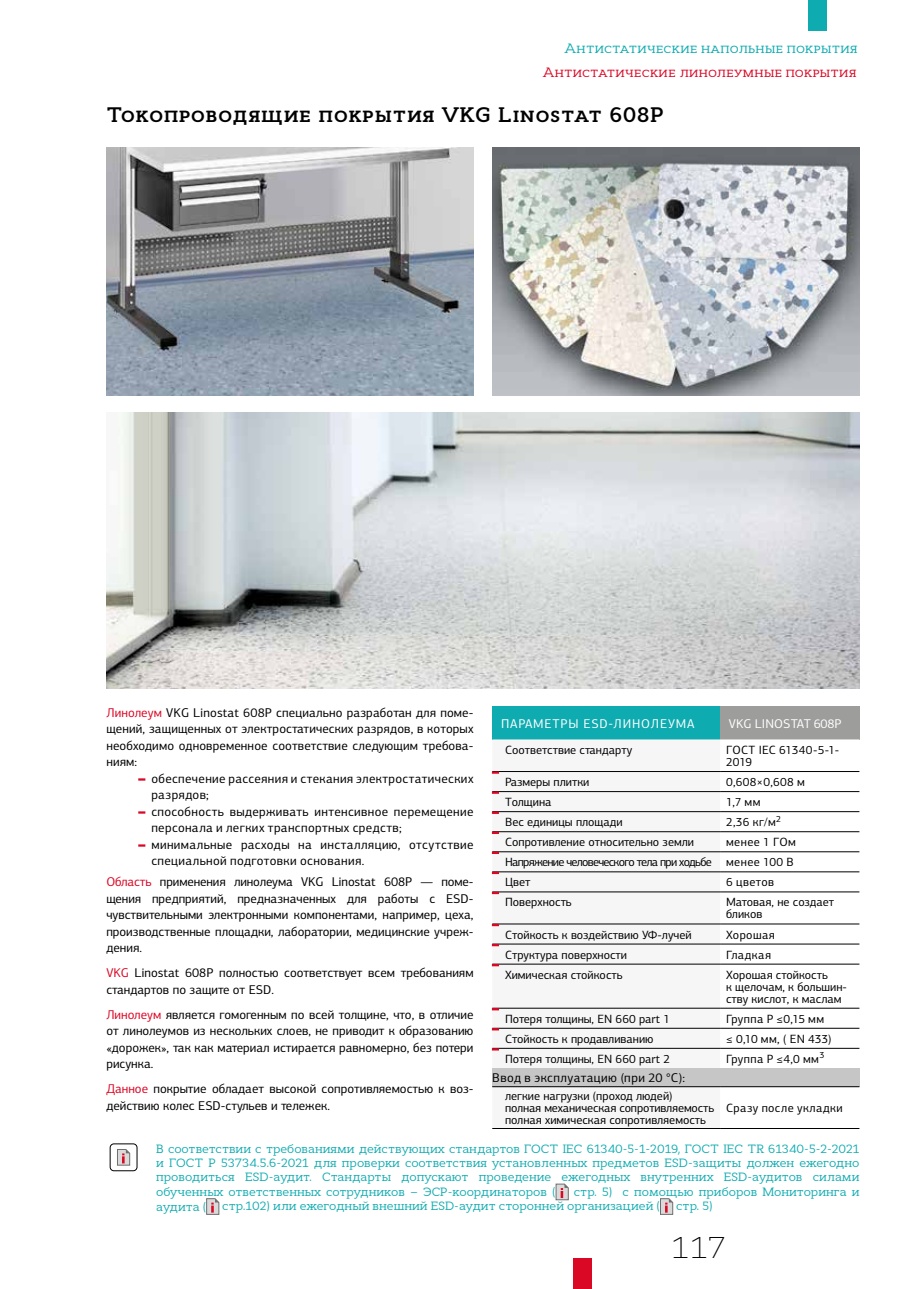
<style>
.page{position:relative;width:919px;height:1289px;background:#fff}
.page>*{position:absolute;margin:0;border:0;box-sizing:border-box;transform-origin:0 0}
.t1{font:200 30px "Cyntho Slab Pro";color:#000}
.t2{font:600 21px "Cyntho Slab Pro";letter-spacing:.05em;color:#000}
.t3{font:13.5px "Cyntho Slab Pro";letter-spacing:.03em;color:#da0725}
.t4{font:13.5px "Cyntho Slab Pro";letter-spacing:.03em;color:#0eabb0}
.t5{font:12.75px/16.5px "PF Centro Sans Pro";letter-spacing:.01em;color:#000}
.t6{font:12.75px/16.5px "PF Centro Sans Pro";letter-spacing:.03em;color:#000}
.t7{font:12.75px "PF Centro Sans Pro";letter-spacing:.065em;color:#fff}
.t8{font:12.75px "PF Centro Sans Pro";letter-spacing:.01em;color:#fff}
.t9{font:12px/12px "PF Centro Sans Pro";color:#000}
.t10{font:12px/14.4px "Cyntho Slab Pro";color:#0eabb0;text-align:justify}
.t11{font:12px/20.1px "PF Centro Sans Pro";letter-spacing:-.06em;color:#000}
.t12{font:12px "PF Centro Sans Pro";letter-spacing:.035em;color:#000}
.t13{font:12px "PF Centro Sans Pro";letter-spacing:.03em;color:#000}
.s1{color:#da0725}
</style>
<div class="page">
<div style="left:808px;top:0;width:18px;height:31px;background:#0eabb0"></div>
<div style="left:573px;top:1258px;width:18px;height:30px;background:#da0725"></div>
<div style="left:492px;top:706px;width:228px;height:33px;background:#0eabb0"></div>
<div style="left:720px;top:706px;width:139px;height:33px;background:#9d9d9c"></div>
<div style="left:492px;top:739px;width:228px;height:349px;background:#f6f6f6"></div>
<svg style="left:720px;top:739px;width:139px;height:349px"></svg>
<div style="left:492px;top:1068px;width:367px;height:18px;background:#c6c6c6"></div>
<hr style="left:492px;top:791px;width:228px;height:1px;background:#000">
<hr style="left:720px;top:791px;width:139px;height:1px;background:#000">
<hr style="left:492px;top:811px;width:228px;height:1px;background:#000">
<hr style="left:720px;top:811px;width:139px;height:1px;background:#000">
<hr style="left:492px;top:831px;width:228px;height:1px;background:#000">
<hr style="left:720px;top:831px;width:139px;height:1px;background:#000">
<hr style="left:492px;top:851px;width:228px;height:1px;background:#000">
<hr style="left:720px;top:851px;width:139px;height:1px;background:#000">
<hr style="left:492px;top:871px;width:228px;height:1px;background:#000">
<hr style="left:720px;top:871px;width:139px;height:1px;background:#000">
<hr style="left:492px;top:891px;width:228px;height:1px;background:#000">
<hr style="left:720px;top:891px;width:139px;height:1px;background:#000">
<hr style="left:492px;top:923px;width:228px;height:1px;background:#000">
<hr style="left:720px;top:923px;width:139px;height:1px;background:#000">
<hr style="left:492px;top:943px;width:228px;height:1px;background:#000">
<hr style="left:720px;top:943px;width:139px;height:1px;background:#000">
<hr style="left:492px;top:963px;width:228px;height:1px;background:#000">
<hr style="left:720px;top:963px;width:139px;height:1px;background:#000">
<hr style="left:492px;top:1007px;width:228px;height:1px;background:#000">
<hr style="left:720px;top:1007px;width:139px;height:1px;background:#000">
<hr style="left:492px;top:1027px;width:228px;height:1px;background:#000">
<hr style="left:720px;top:1027px;width:139px;height:1px;background:#000">
<hr style="left:492px;top:1048px;width:228px;height:1px;background:#000">
<hr style="left:720px;top:1048px;width:139px;height:1px;background:#000">
<hr style="left:492px;top:771px;width:228px;height:1px;background:#000">
<hr style="left:720px;top:771px;width:139px;height:1px;background:#000">
<hr style="left:492px;top:1086px;width:228px;height:1px;background:#000">
<hr style="left:492px;top:1128px;width:228px;height:1px;background:#000">
<hr style="left:720px;top:1086px;width:139px;height:1px;background:#000">
<hr style="left:720px;top:1128px;width:139px;height:1px;background:#000">
<img style="left:492px;top:148px;width:367px;height:247px">
<img style="left:106px;top:148px;width:367px;height:247px">
<img style="left:106px;top:412px;width:753px;height:276px">
<svg style="left:555px;top:1183px;width:13px;height:17px"></svg>
<svg style="left:206px;top:1198px;width:13px;height:16px"></svg>
<svg style="left:660px;top:1198px;width:13px;height:16px"></svg>
<div style="left:110px;top:1143px;width:27px;height:28px;border:1px solid #000;border-radius:4px"></div>
<svg style="left:117px;top:1149px;width:13px;height:16px"></svg>
<p class="t4" style="left:565px;top:40px;width:294px">Антистатические напольные покрытия</p>
<p class="t3" style="left:543px;top:64px;width:315px">Антистатические линолеумные покрытия</p>
<h2 class="t2" style="left:106px;top:102px;width:558px">Токопроводящие покрытия VKG Linostat 608P</h2>
<p class="t5" style="left:106px;top:704px;width:368px;text-align:justify"><span class="s1">Линолеум</span> VKG Linostat 608P специально разработан для поме&shy;щений, защищенных от электростатических разрядов, в которых необходимо одновременное соответствие следующим требова&shy;ниям:</p>
<p class="t5" style="left:151px;top:770px;width:323px;text-indent:-6px"><span class="s1">–</span> обеспечение рассеяния и стекания электростатических разрядов;</p>
<p class="t6" style="left:151px;top:803px;width:323px;text-indent:-6px"><span class="s1">–</span> способность выдерживать интенсивное перемещение персонала и легких транспортных средств;</p>
<p class="t5" style="left:151px;top:836px;width:323px;text-indent:-6px"><span class="s1">–</span> минимальные расходы на инсталляцию, отсутствие специальной подготовки основания.</p>
<p class="t5" style="left:106px;top:873px;width:368px;text-align:justify"><span class="s1">Область</span> применения линолеума VKG Linostat 608P — поме&shy;щения предприятий, предназначенных для работы с ESD&shy;чувствительными электронными компонентами, например, цеха, производственные площадки, лаборатории, медицинские учреж&shy;дения.</p>
<p class="t5" style="left:106px;top:964px;width:368px"><span class="s1">VKG</span> Linostat 608P полностью соответствует всем требованиям стандартов по защите от ESD.</p>
<p class="t5" style="left:106px;top:1006px;width:368px;text-align:justify"><span class="s1">Линолеум</span> является гомогенным по всей толщине, что, в отличие от линолеумов из нескольких слоев, не приводит к образованию «дорожек», так как материал истирается равномерно, без потери рисунка.</p>
<p class="t5" style="left:106px;top:1080px;width:368px"><span class="s1">Данное</span> покрытие обладает высокой сопротивляемостью к воз&shy;действию колес ESD-стульев и тележек.</p>
<p class="t7" style="left:501px;top:715px;width:195px">ПАРАМЕТРЫ ESD-ЛИНОЛЕУМА</p>
<p class="t8" style="left:728px;top:715px;width:114px">VKG LINOSTAT 608P</p>
<p class="t9" style="left:505px;top:744px;width:129px">Соответствие стандарту</p>
<p class="t9" style="left:726px;top:744px;width:115px">ГОСТ IEC 61340-5-1-<br>2019</p>
<p class="t9" style="left:505px;top:776px;width:86px">Размеры плитки</p>
<p class="t9" style="left:726px;top:776px;width:80px">0,608×0,608 м</p>
<p class="t9" style="left:505px;top:796px;width:48px">Толщина</p>
<p class="t9" style="left:726px;top:796px;width:36px">1,7 мм</p>
<p class="t9" style="left:505px;top:816px;width:119px">Вес единицы площади</p>
<p class="t9" style="left:726px;top:816px;width:57px">2,36 кг/м<sup>2</sup></p>
<p class="t9" style="left:505px;top:836px;width:190px">Сопротивление относительно земли</p>
<p class="t11" style="left:505px;top:832px;width:292px;text-indent:221px">менее 1 ГОм<br>Напряжение человеческого тела при ходьбе менее 100 В<br>Цвет</p>
<p class="t9" style="left:726px;top:876px;width:50px">6 цветов</p>
<p class="t9" style="left:505px;top:896px;width:68px">Поверхность</p>
<p class="t9" style="left:726px;top:896px;width:110px">Матовая, не создает бликов</p>
<p class="t9" style="left:505px;top:928px;width:188px">Стойкость к воздействию УФ-лучей</p>
<p class="t13" style="left:726px;top:927px;width:50px">Хорошая</p>
<p class="t9" style="left:505px;top:948px;width:123px">Структура поверхности</p>
<p class="t12" style="left:726px;top:947px;width:46px">Гладкая</p>
<p class="t9" style="left:505px;top:968px;width:119px">Химическая стойкость</p>
<p class="t9" style="left:726px;top:968px;width:122px">Хорошая стойкость<br>к щелочам, к большин&shy;ству кислот, к маслам</p>
<p class="t9" style="left:505px;top:1012px;width:166px">Потеря толщины, EN 660 part 1</p>
<p class="t13" style="left:726px;top:1011px;width:100px">Группа P ≤0,15 мм</p>
<p class="t9" style="left:505px;top:1032px;width:150px">Стойкость к продавливанию</p>
<p class="t9" style="left:726px;top:1032px;width:107px">≤ 0,10 мм, ( EN 433)</p>
<p class="t9" style="left:505px;top:1052px;width:166px">Потеря толщины, EN 660 part 2</p>
<p class="t12" style="left:726px;top:1051px;width:100px">Группа P ≤4,0 мм<sup>3</sup></p>
<p class="t6" style="left:492px;top:1069px;width:194px">Ввод в эксплуатацию (при 20 °С):</p>
<p class="t9" style="left:505px;top:1090px;width:211px">легкие нагрузки (проход людей)<br>полная механическая сопротивляемость полная химическая сопротивляемость</p>
<p class="t12" style="left:726px;top:1100px;width:118px">Сразу после укладки</p>
<p class="t10" style="left:156px;top:1141px;width:704px">В соответствии с требованиями действующих стандартов ГОСТ IEC 61340-5-1-2019, ГОСТ IEC TR 61340-5-2-2021 и ГОСТ Р 53734.5.6-2021 для проверки соответствия установленных предметов ESD-защиты должен ежегодно проводиться ESD-аудит. Стандарты допускают проведение ежегодных внутренних ESD-аудитов силами обученных ответственных сотрудников – ЭСР-координаторов (</p>
<p class="t10" style="left:573px;top:1184px;width:287px">стр. 5) с помощью приборов Мониторинга и</p>
<p class="t10" style="left:156px;top:1199px;width:52px">аудита (</p>
<p class="t10" style="left:222px;top:1199px;width:439px">стр.102) или ежегодный внешний ESD-аудит сторонней организацией (</p>
<p class="t10" style="left:676px;top:1199px;width:38px">стр. 5)</p>
<h1 class="t1" style="left:672px;top:1228px;width:56px">117</h1>
</div>
